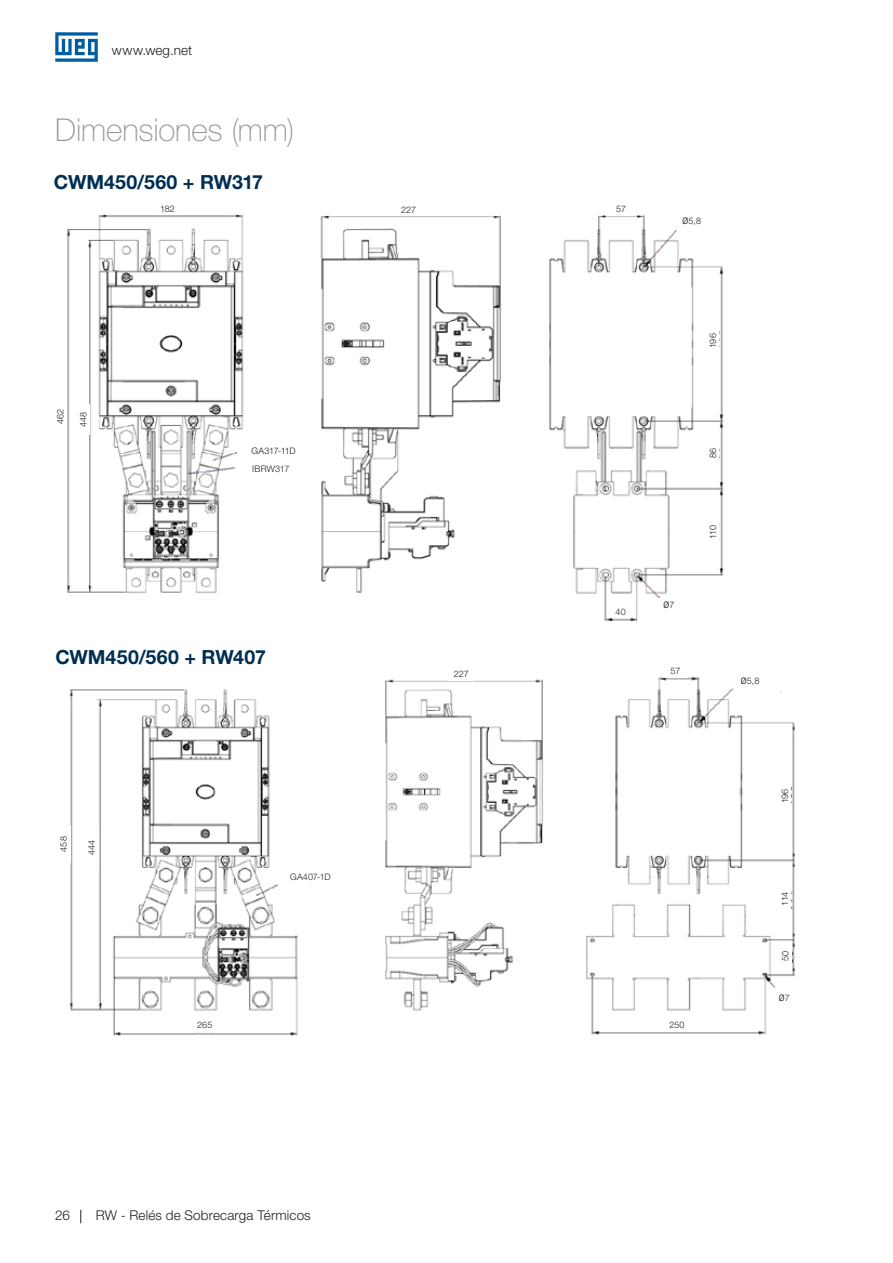
<style>
.page{position:relative;width:893px;height:1263px;background:#fff}
.page>*{position:absolute;margin:0;border:0;box-sizing:border-box;transform-origin:0 0}
.t1{font:100 31.5px "Helvetica Neue LT Pro";letter-spacing:-.005em;color:#949698}
.t2{font:700 19.5px "Helvetica Neue LT Pro";color:#002e53}
.t3{font:300 13.5px "Helvetica Neue LT Pro";letter-spacing:.01em;color:#231f20}
.t4{font:300 9px/17.9px "Helvetica Neue LT Pro";letter-spacing:.01em;color:#231f20}
.t5{font:9px "Arial Narrow";color:#231f20}
.s1{font-family:"Arial Narrow";font-weight:400}
.s2{font-family:"Helvetica Neue LT Pro";font-weight:300}
</style>
<div class="page">
<img style="left:69px;top:676px;width:726px;height:360px">
<div style="left:772px;top:988px;width:25px;height:19px;background:#fff"></div>
<div style="left:779px;top:781px;width:12px;height:30px;background:#fff"></div>
<div style="left:779px;top:883px;width:12px;height:31px;background:#fff"></div>
<div style="left:779px;top:944px;width:13px;height:24px;background:#fff"></div>
<div style="left:665px;top:1018px;width:24px;height:13px;background:#fff"></div>
<div style="left:272px;top:870px;width:77px;height:13px;background:#fff"></div>
<div style="left:186px;top:1018px;width:37px;height:13px;background:#fff"></div>
<div style="left:85px;top:829px;width:13px;height:36px;background:#fff"></div>
<div style="left:57px;top:826px;width:13px;height:36px;background:#fff"></div>
<div style="left:734px;top:672px;width:33px;height:18px;background:#fff"></div>
<div style="left:663px;top:664px;width:25px;height:13px;background:#fff"></div>
<div style="left:449px;top:667px;width:25px;height:13px;background:#fff"></div>
<img style="left:67px;top:214px;width:657px;height:408px">
<div style="left:152px;top:202px;width:31px;height:13px;background:#fff"></div>
<div style="left:393px;top:204px;width:31px;height:12px;background:#fff"></div>
<div style="left:606px;top:202px;width:30px;height:13px;background:#fff"></div>
<div style="left:707px;top:326px;width:12px;height:30px;background:#fff"></div>
<div style="left:707px;top:437px;width:12px;height:31px;background:#fff"></div>
<div style="left:707px;top:517px;width:12px;height:30px;background:#fff"></div>
<div style="left:612px;top:605px;width:17px;height:13px;background:#fff"></div>
<div style="left:77px;top:404px;width:13px;height:31px;background:#fff"></div>
<div style="left:237px;top:442px;width:73px;height:16px;background:#fff"></div>
<div style="left:239px;top:460px;width:63px;height:16px;background:#fff"></div>
<div style="left:656px;top:598px;width:26px;height:15px;background:#fff"></div>
<div style="left:673px;top:213px;width:38px;height:15px;background:#fff"></div>
<svg style="left:55px;top:32px;width:43px;height:30px"></svg>
<svg style="left:80px;top:1210px;width:1px;height:13px"></svg>
<h3 class="t3" style="left:112px;top:42px;width:82px">www.weg.net</h3>
<h1 class="t1" style="left:55px;top:111px;width:241px">Dimensiones (mm)</h1>
<h2 class="t2" style="left:54px;top:169px;width:211px">CWM450/560 + RW317</h2>
<p class="t4" style="left:160px;top:199px;width:16px">182</p>
<p class="t4" style="left:401px;top:201px;width:17px">227</p>
<p class="t4" style="left:616px;top:199px;width:11px">57</p>
<p class="t4" style="left:683px;top:211px;width:20px"><span class="s1">Ø</span>5,8</p>
<p class="t4" style="left:51px;top:424px;width:17px;rotate:-90deg">462</p>
<p class="t4" style="left:74px;top:427px;width:17px;rotate:-90deg">448</p>
<p class="t4" style="left:252px;top:441px;width:46px">GA317-11D<br>IBRW317</p>
<h2 class="t2" style="left:55px;top:644px;width:212px">CWM450/560 + RW407</h2>
<p class="t4" style="left:55px;top:852px;width:17px;rotate:-90deg">458</p>
<p class="t4" style="left:82px;top:855px;width:17px;rotate:-90deg">444</p>
<p class="t4" style="left:197px;top:1016px;width:17px">265</p>
<p class="t4" style="left:290px;top:868px;width:42px">GA407-1D</p>
<p class="t4" style="left:454px;top:665px;width:17px">227</p>
<p class="t4" style="left:704px;top:348px;width:16px;rotate:-90deg">196</p>
<p class="t4" style="left:616px;top:602px;width:12px">40</p>
<p class="t5" style="left:663px;top:599px;width:12px">Ø<span class="s2">7</span></p>
<p class="t4" style="left:670px;top:661px;width:11px">57</p>
<p class="t4" style="left:704px;top:458px;width:12px;rotate:-90deg">86</p>
<p class="t4" style="left:704px;top:539px;width:15px;rotate:-90deg">110</p>
<p class="t4" style="left:741px;top:672px;width:20px"><span class="s1">Ø</span>5,8</p>
<p class="t4" style="left:669px;top:1016px;width:17px">250</p>
<p class="t4" style="left:776px;top:803px;width:16px;rotate:-90deg">196</p>
<p class="t4" style="left:776px;top:905px;width:15px;rotate:-90deg">114</p>
<p class="t4" style="left:776px;top:961px;width:12px;rotate:-90deg">50</p>
<p class="t5" style="left:779px;top:991px;width:12px">Ø<span class="s2">7</span></p>
<h3 class="t3" style="left:55px;top:1207px;width:16px">26</h3>
<h3 class="t3" style="left:96px;top:1207px;width:217px">RW - Relés de Sobrecarga Térmicos</h3>
</div>
